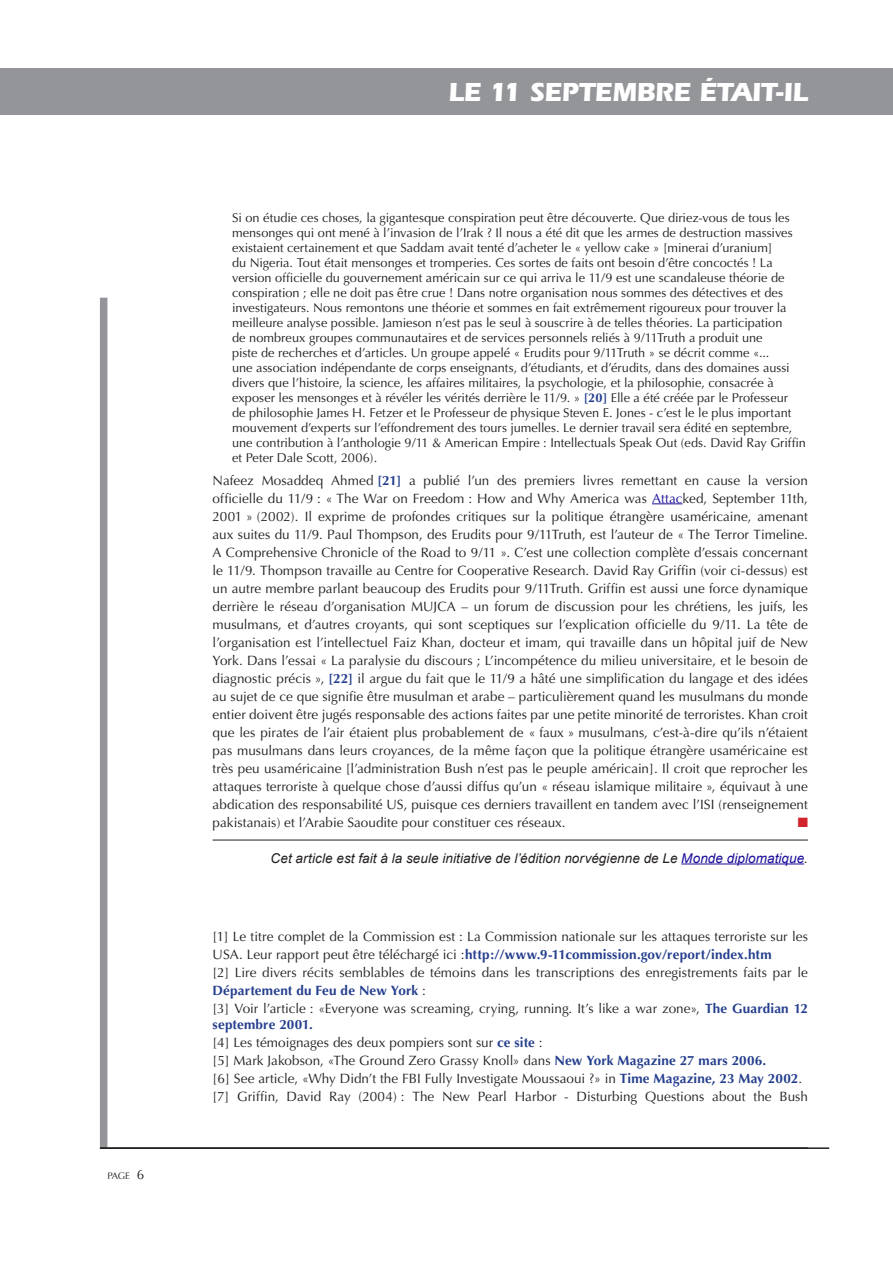
<style>
.page{position:relative;width:893px;height:1263px;background:#fff}
.page>*{position:absolute;margin:0;border:0;box-sizing:border-box;transform-origin:0 0}
.t1{font:700 27px "Itc Eras";letter-spacing:-.025em;color:#fff}
.t2{font:13.5px/18px "Optima";color:#231f20}
.t3{font:italic 13.5px "Arial";letter-spacing:.005em;color:#231f20}
.t4{font:13.5px "Zapf Dingbats ITC";color:#d1232a}
.t5{font:12.75px/15px "Optima";color:#231f20}
.t6{font:9.45px "Optima";color:#231f20}
.s1{font-weight:700;color:#253f8e}
.s2{color:#190e98}
</style>
<div class="page">
<div style="left:100px;top:298px;width:7px;height:850px;background:#939598"></div>
<div style="left:0;top:68px;width:893px;height:47px;background:#939598"></div>
<hr style="left:652px;top:503px;width:31px;height:1px;background:#190e98">
<hr style="left:681px;top:863px;width:123px;height:1px;background:#190e98">
<hr style="left:213px;top:840px;width:595px;height:1px;background:#231f20">
<hr style="left:100px;top:1147px;width:729px;height:2px;background:#231f20">
<p class="t6" style="left:107px;top:1170px;width:24px">page</p>
<h1 class="t1" style="left:448px;top:76px;width:360px">LE 11 SEPTEMBRE ÉTAIT-IL</h1>
<p class="t5" style="left:232px;top:210px;width:575px">Si on étudie ces choses, la gigantesque conspiration peut être découverte. Que diriez-vous de tous les mensonges qui ont mené à l’invasion de l’Irak ? Il nous a été dit que les armes de destruction massives existaient certainement et que Saddam avait tenté d’acheter le « yellow cake » [minerai d’uranium]<br>du Nigeria. Tout était mensonges et tromperies. Ces sortes de faits ont besoin d’être concoctés ! La version officielle du gouvernement américain sur ce qui arriva le 11/9 est une scandaleuse théorie de conspiration ; elle ne doit pas être crue ! Dans notre organisation nous sommes des détectives et des investigateurs. Nous remontons une théorie et sommes en fait extrêmement rigoureux pour trouver la meilleure analyse possible. Jamieson n’est pas le seul à souscrire à de telles théories. La participation<br>de nombreux groupes communautaires et de services personnels reliés à 9/11Truth a produit une<br>piste de recherches et d’articles. Un groupe appelé « Erudits pour 9/11Truth » se décrit comme «...<br>une association indépendante de corps enseignants, d’étudiants, et d’érudits, dans des domaines aussi divers que l’histoire, la science, les affaires militaires, la psychologie, et la philosophie, consacrée à exposer les mensonges et à révéler les vérités derrière le 11/9. » <span class="s1">[20]</span> Elle a été créée par le Professeur<br>de philosophie James H. Fetzer et le Professeur de physique Steven E. Jones - c’est le le plus important mouvement d’experts sur l’effondrement des tours jumelles. Le dernier travail sera édité en septembre, une contribution à l’anthologie 9/11 &amp; American Empire : Intellectuals Speak Out (eds. David Ray Griffin et Peter Dale Scott, 2006).</p>
<p class="t2" style="left:213px;top:471px;width:597px;text-align:justify">Nafeez Mosaddeq Ahmed <span class="s1">[21]</span> a publié l’un des premiers livres remettant en cause la version officielle du 11/9 : « The War on Freedom : How and Why America was <span class="s2">Attac</span>ked, September 11th, 2001 » (2002). Il exprime de profondes critiques sur la politique étrangère usaméricaine, amenant aux suites du 11/9. Paul Thompson, des Erudits pour 9/11Truth, est l’auteur de « The Terror Timeline.<br>A Comprehensive Chronicle of the Road to 9/11 ». C’est une collection complète d’essais concernant le 11/9. Thompson travaille au Centre for Cooperative Research. David Ray Griffin (voir ci-dessus) est un autre membre parlant beaucoup des Erudits pour 9/11Truth. Griffin est aussi une force dynamique derrière le réseau d’organisation MUJCA – un forum de discussion pour les chrétiens, les juifs, les musulmans, et d’autres croyants, qui sont sceptiques sur l’explication officielle du 9/11. La tête de l’organisation est l’intellectuel Faiz Khan, docteur et imam, qui travaille dans un hôpital juif de New York. Dans l’essai « La paralysie du discours ; L’incompétence du milieu universitaire, et le besoin de diagnostic précis », <span class="s1">[22]</span> il argue du fait que le 11/9 a hâté une simplification du langage et des idées au sujet de ce que signifie être musulman et arabe – particulièrement quand les musulmans du monde entier doivent être jugés responsable des actions faites par une petite minorité de terroristes. Khan croit que les pirates de l’air étaient plus probablement de « faux » musulmans, c’est-à-dire qu’ils n’étaient pas musulmans dans leurs croyances, de la même façon que la politique étrangère usaméricaine est très peu usaméricaine [l’administration Bush n’est pas le peuple américain]. Il croit que reprocher les attaques terroriste à quelque chose d’aussi diffus qu’un « réseau islamique militaire », équivaut à une abdication des responsabilité US, puisque ces derniers travaillent en tandem avec l’ISI (renseignement pakistanais) et l’Arabie Saoudite pour constituer ces réseaux.</p>
<p class="t4" style="left:798px;top:815px;width:12px">■</p>
<p class="t3" style="left:271px;top:850px;width:539px">Cet article est fait à la seule initiative de l’édition norvégienne de Le <span class="s2">Monde diplomatique</span>.</p>
<p class="t2" style="left:213px;top:927px;width:597px">[1] Le titre complet de la Commission est : La Commission nationale sur les attaques terroriste sur les USA. Leur rapport peut être téléchargé ici :<span class="s1">http://www.9-11commission.gov/report/index.htm<br></span>[2] Lire divers récits semblables de témoins dans les transcriptions des enregistrements faits par le <span class="s1">Département du Feu de New York</span> :<br>[3] Voir l’article : «Everyone was screaming, crying, running. It’s like a war zone», <span class="s1">The Guardian 12</span></p>
<p class="t2" style="left:213px;top:1015px;width:597px"><span class="s1">septembre 2001.<br></span>[4] Les témoignages des deux pompiers sont sur <span class="s1">ce site</span> :<br>[5] Mark Jakobson, «The Ground Zero Grassy Knoll» dans <span class="s1">New York Magazine 27 mars 2006.<br></span>[6] See article, «Why Didn’t the FBI Fully Investigate Moussaoui ?» in <span class="s1">Time Magazine, 23 May 2002</span>. [7] Griffin, David Ray (2004) : The New Pearl Harbor - Disturbing Questions about the Bush</p>
</div>
